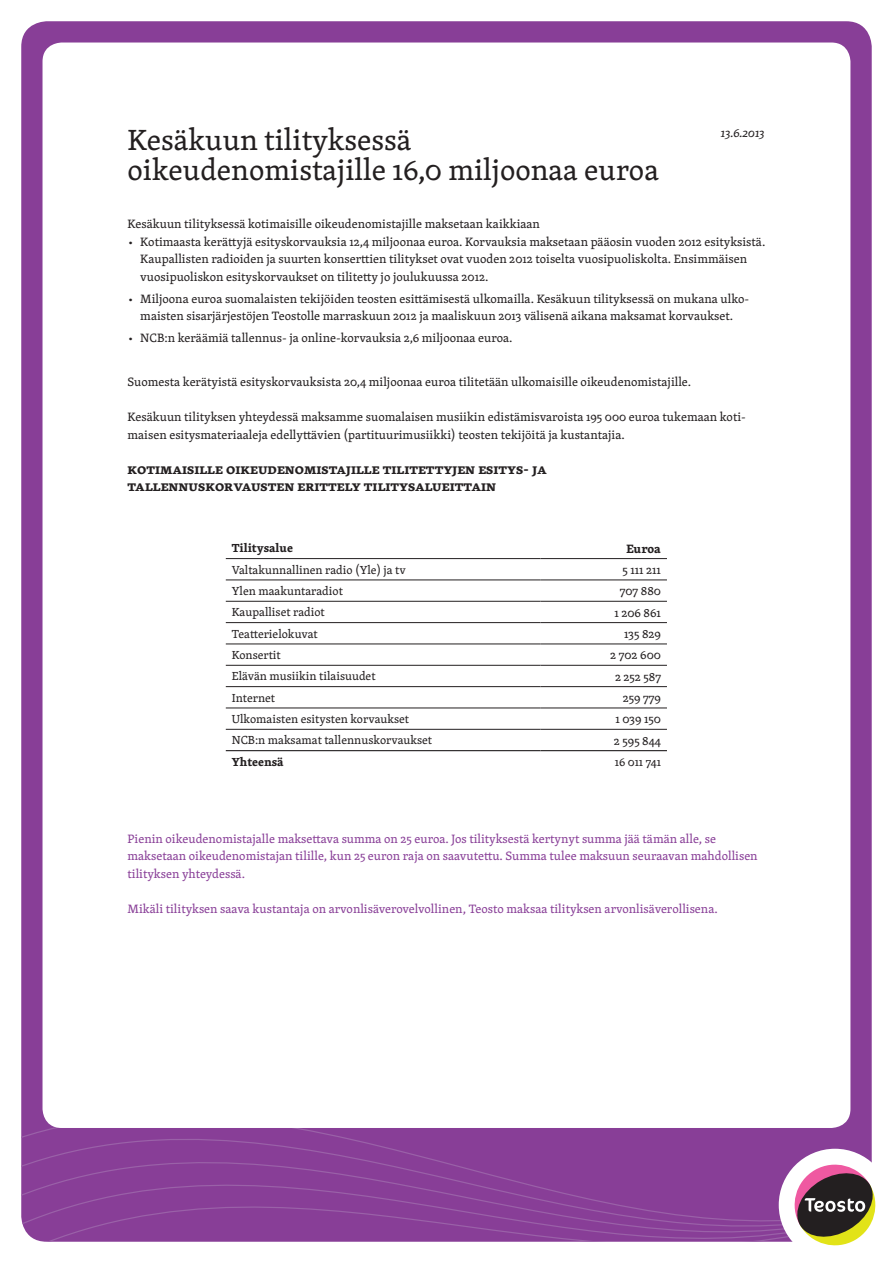
<style>
.page{position:relative;width:893px;height:1263px;background:#fff}
.page>*{position:absolute;margin:0;border:0;box-sizing:border-box;transform-origin:0 0}
.paaotsikko_34___36{font:30px "Skolar";color:#231f20}
.valis{font:700 15px "Skolar";color:#231f20}
.Leipis_bulletit{font:12.45px/17.5px "Skolar";color:#231f20}
.Leipis_ei_sis{font:12.45px/17.5px "Skolar";color:#231f20}
.Leipis_ei_sis-2{font:12.45px/17.5px "Skolar";color:#883e97}
.Leipis_ei_sis-3{font:italic 12.45px "Skolar";color:#231f20}
.Leipis_ei_sis-4{font:700 12.45px "Skolar";color:#231f20}
.taulukko_leipis{font:12px "Skolar";color:#231f20}
.taulukko_leipis-2{font:700 12px "Skolar";color:#231f20}
</style>
<div class="page">
<div style="left:21px;top:21px;width:851px;height:1221px;background:#883e97;border-radius:26px"></div>
<svg style="left:21px;top:1039px;width:851px;height:203px"></svg>
<div style="left:43px;top:43px;width:807px;height:1085px;background:#fff;border-radius:19px"></div>
<div style="left:779px;top:1149px;width:112px;height:112px;background:#fff;border-radius:50%"></div>
<svg style="left:791px;top:1160px;width:85px;height:86px"></svg>
<hr style="left:226px;top:558px;width:314px;height:1px;background:#231f20">
<hr style="left:540px;top:558px;width:127px;height:1px;background:#231f20">
<hr style="left:226px;top:580px;width:314px;height:1px;background:#231f20">
<hr style="left:540px;top:580px;width:127px;height:1px;background:#231f20">
<hr style="left:226px;top:601px;width:314px;height:1px;background:#231f20">
<hr style="left:540px;top:601px;width:127px;height:1px;background:#231f20">
<hr style="left:226px;top:622px;width:314px;height:1px;background:#231f20">
<hr style="left:540px;top:622px;width:127px;height:1px;background:#231f20">
<hr style="left:226px;top:644px;width:314px;height:1px;background:#231f20">
<hr style="left:540px;top:644px;width:127px;height:1px;background:#231f20">
<hr style="left:226px;top:665px;width:314px;height:1px;background:#231f20">
<hr style="left:540px;top:665px;width:127px;height:1px;background:#231f20">
<hr style="left:226px;top:686px;width:314px;height:1px;background:#231f20">
<hr style="left:540px;top:686px;width:127px;height:1px;background:#231f20">
<hr style="left:226px;top:708px;width:314px;height:1px;background:#231f20">
<hr style="left:540px;top:708px;width:127px;height:1px;background:#231f20">
<hr style="left:226px;top:729px;width:314px;height:1px;background:#231f20">
<hr style="left:540px;top:729px;width:127px;height:1px;background:#231f20">
<hr style="left:226px;top:750px;width:314px;height:1px;background:#231f20">
<hr style="left:540px;top:750px;width:127px;height:1px;background:#231f20">
<p class="paaotsikko_34___36" style="left:128px;top:118px;width:285px">Kesäkuun tilityksessä</p>
<p class="paaotsikko_34___36" style="left:128px;top:148px;width:533px">oikeudenomistajille 16,0 miljoonaa euroa</p>
<p class="Leipis_ei_sis-3" style="left:721px;top:123px;width:46px">13.6.2013</p>
<p class="Leipis_ei_sis" style="left:128px;top:215px;width:414px">Kesäkuun tilityksessä kotimaisille oikeudenomistajille maksetaan kaikkiaan</p>
<p class="Leipis_bulletit" style="left:140px;top:232px;width:626px;text-indent:-13px">• Kotimaasta kerättyjä esityskorvauksia 12,4 miljoonaa euroa. Korvauksia maksetaan pääosin vuoden 2012 esityksistä.<br>Kaupallisten radioiden ja suurten konserttien tilitykset ovat vuoden 2012 toiselta vuosipuoliskolta. Ensimmäisen vuosipuoliskon esityskorvaukset on tilitetty jo joulukuussa 2012.</p>
<p class="Leipis_bulletit" style="left:128px;top:289px;width:623px;text-align:center">• Miljoona euroa suomalaisten tekijöiden teosten esittämisestä ulkomailla. Kesäkuun tilityksessä on mukana ulko&shy;maisten sisarjärjestöjen Teostolle marraskuun 2012 ja maaliskuun 2013 välisenä aikana maksamat korvaukset.</p>
<p class="Leipis_bulletit" style="left:128px;top:329px;width:387px">• NCB:n keräämiä tallennus- ja online-korvauksia 2,6 miljoonaa euroa.</p>
<p class="Leipis_ei_sis" style="left:128px;top:373px;width:565px">Suomesta kerätyistä esityskorvauksista 20,4 miljoonaa euroa tilitetään ulkomaisille oikeudenomistajille.</p>
<p class="Leipis_ei_sis" style="left:128px;top:408px;width:620px">Kesäkuun tilityksen yhteydessä maksamme suomalaisen musiikin edistämisvaroista 195 000 euroa tukemaan koti&shy;maisen esitysmateriaaleja edellyttävien (partituurimusiikki) teosten tekijöitä ja kustantajia.</p>
<p class="valis" style="left:128px;top:457px;width:421px">Kotimaisille oikeudenomistajille tilitettyjen esitys- ja</p>
<p class="valis" style="left:128px;top:474px;width:370px">tallennuskorvausten erittely tilitysalueittain</p>
<p class="taulukko_leipis-2" style="left:232px;top:539px;width:63px">Tilitysalue</p>
<p class="Leipis_ei_sis-4" style="left:626px;top:538px;width:36px">Euroa</p>
<p class="taulukko_leipis" style="left:232px;top:561px;width:176px">Valtakunnallinen radio (Yle) ja tv</p>
<p class="Leipis_ei_sis" style="left:622px;top:561px;width:40px">5 111 211</p>
<p class="taulukko_leipis" style="left:232px;top:582px;width:113px">Ylen maakuntaradiot</p>
<p class="Leipis_ei_sis" style="left:620px;top:582px;width:43px">707 880</p>
<p class="taulukko_leipis" style="left:232px;top:603px;width:94px">Kaupalliset radiot</p>
<p class="Leipis_ei_sis" style="left:614px;top:603px;width:48px">1 206 861</p>
<p class="taulukko_leipis" style="left:232px;top:625px;width:87px">Teatterielokuvat</p>
<p class="Leipis_ei_sis" style="left:624px;top:625px;width:38px">135 829</p>
<p class="taulukko_leipis" style="left:232px;top:646px;width:51px">Konsertit</p>
<p class="Leipis_ei_sis" style="left:610px;top:646px;width:52px">2 702 600</p>
<p class="taulukko_leipis" style="left:232px;top:667px;width:145px">Elävän musiikin tilaisuudet</p>
<p class="Leipis_ei_sis" style="left:615px;top:667px;width:47px">2 252 587</p>
<p class="taulukko_leipis" style="left:232px;top:689px;width:45px">Internet</p>
<p class="Leipis_ei_sis" style="left:623px;top:689px;width:40px">259 779</p>
<p class="taulukko_leipis" style="left:232px;top:710px;width:179px">Ulkomaisten esitysten korvaukset</p>
<p class="Leipis_ei_sis" style="left:615px;top:710px;width:47px">1 039 150</p>
<p class="taulukko_leipis" style="left:232px;top:731px;width:202px">NCB:n maksamat tallennuskorvaukset</p>
<p class="Leipis_ei_sis" style="left:614px;top:731px;width:48px">2 595 844</p>
<p class="taulukko_leipis-2" style="left:232px;top:752px;width:53px">Yhteensä</p>
<p class="taulukko_leipis" style="left:615px;top:753px;width:48px">16 011 741</p>
<p class="Leipis_ei_sis-2" style="left:128px;top:829px;width:632px">Pienin oikeudenomistajalle maksettava summa on 25 euroa. Jos tilityksestä kertynyt summa jää tämän alle, se maksetaan oikeudenomistajan tilille, kun 25 euron raja on saavutettu. Summa tulee maksuun seuraavan mahdollisen tilityksen yhteydessä.</p>
<p class="Leipis_ei_sis-2" style="left:128px;top:899px;width:592px">Mikäli tilityksen saava kustantaja on arvonlisäverovelvollinen, Teosto maksaa tilityksen arvonlisäverollisena.</p>
</div>
